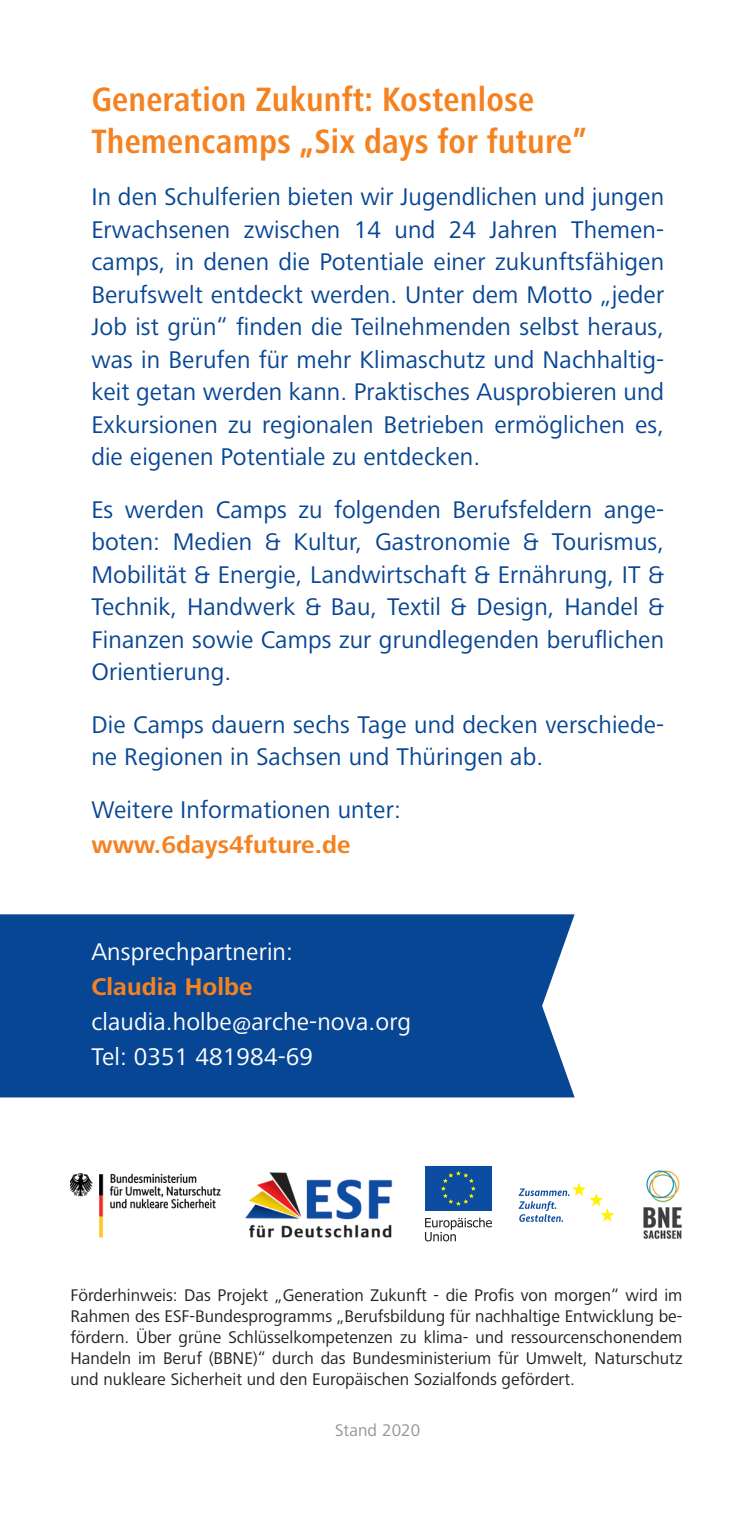
<style>
.page{position:relative;width:752px;height:1531px;background:#fff}
.page>*{position:absolute;margin:0;border:0;box-sizing:border-box;transform-origin:0 0}
.t1{font:700 condensed 35px "Frutiger Next LT";letter-spacing:.005em;color:#f58220}
.t2{font:25px/32.5px "Frutiger Next LT";letter-spacing:.005em;color:#074694;text-align:justify}
.t3{font:25px "Frutiger Next LT";letter-spacing:.005em;color:#fff}
.t4{font:700 25px "Frutiger Next LT";letter-spacing:.005em;color:#f58220}
.t5{font:17.5px/21px "Frutiger Next LT";color:#231f20;text-align:justify}
.t6{font:17.5px "Frutiger Next LT";letter-spacing:.005em;color:#939598}
</style>
<div class="page">
<div style="left:0;top:914px;width:574px;height:183px;background:#074694"></div>
<img style="left:245px;top:1172px;width:148px;height:66px">
<svg style="left:424px;top:1217px;width:67px;height:24px"></svg>
<div style="left:424px;top:1166px;width:67px;height:45px;background:#0d4da1"></div>
<svg style="left:441px;top:1171px;width:34px;height:34px"></svg>
<img style="left:70px;top:1172px;width:151px;height:66px">
<img style="left:643px;top:1170px;width:39px;height:70px">
<svg style="left:518px;top:1182px;width:96px;height:40px"></svg>
<p class="t1" style="left:91px;top:79px;width:444px">Generation Zukunft: Kostenlose</p>
<p class="t1" style="left:91px;top:121px;width:497px">Themencamps „Six days for future”</p>
<p class="t2" style="left:91px;top:181px;width:574px">In den Schulferien bieten wir Jugendlichen und jungen Erwachsenen zwischen 14 und 24 Jahren Themen&shy;camps, in denen die Potentiale einer zukunftsfähigen Berufswelt entdeckt werden. Unter dem Motto „jeder Job ist grün“ finden die Teilnehmenden selbst heraus, was in Berufen für mehr Klimaschutz und Nachhaltig&shy;keit getan werden kann. Praktisches Ausprobieren und Exkursionen zu regionalen Betrieben ermöglichen es, die eigenen Potentiale zu entdecken.</p>
<p class="t2" style="left:91px;top:493px;width:574px">Es werden Camps zu folgenden Berufsfeldern ange&shy;boten: Medien &amp; Kultur, Gastronomie &amp; Tourismus, Mobilität &amp; Energie, Landwirtschaft &amp; Ernährung, IT &amp; Technik, Handwerk &amp; Bau, Textil &amp; Design, Handel &amp; Finanzen sowie Camps zur grundlegenden beruflichen Orientierung.</p>
<p class="t2" style="left:91px;top:708px;width:574px">Die Camps dauern sechs Tage und decken verschiede&shy;ne Regionen in Sachsen und Thüringen ab.</p>
<p class="t2" style="left:91px;top:793px;width:311px">Weitere Informationen unter:</p>
<p class="t4" style="left:91px;top:830px;width:261px">www.6days4future.de</p>
<p class="t3" style="left:91px;top:938px;width:203px">Ansprechpartnerin:</p>
<p class="t4" style="left:91px;top:973px;width:163px">Claudia Holbe</p>
<p class="t3" style="left:91px;top:1008px;width:321px">claudia.holbe@arche-nova.org</p>
<p class="t3" style="left:91px;top:1043px;width:223px">Tel: 0351 481984-69</p>
<p class="t5" style="left:70px;top:1285px;width:613px">Förderhinweis: Das Projekt „Generation Zukunft - die Profis von morgen“ wird im Rahmen des ESF-Bundesprogramms „Berufsbildung für nachhaltige Entwicklung be&shy;fördern. Über grüne Schlüsselkompetenzen zu klima- und ressourcenschonendem Handeln im Beruf (BBNE)“ durch das Bundesministerium für Umwelt, Naturschutz und nukleare Sicherheit und den Europäischen Sozialfonds gefördert.</p>
<p class="t6" style="left:335px;top:1421px;width:87px">Stand 2020</p>
</div>
